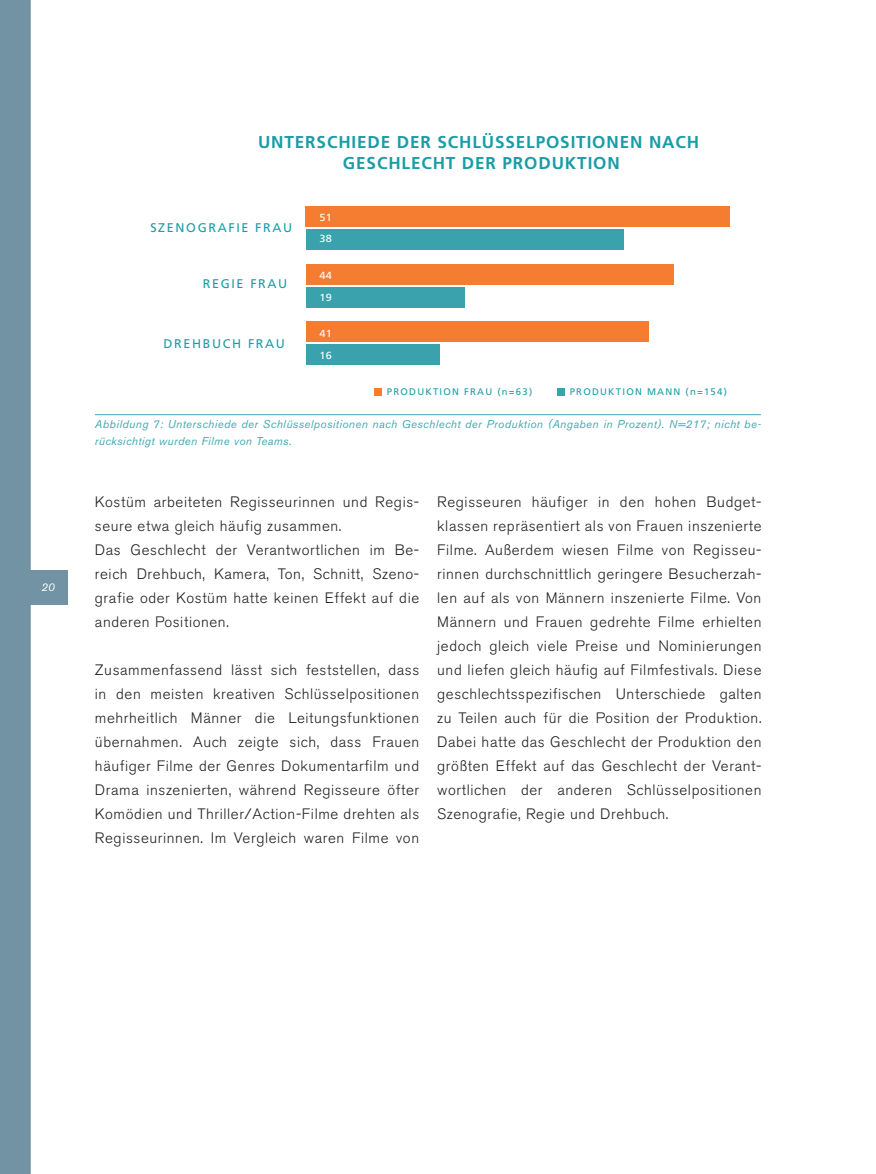
<style>
.page{position:relative;width:876px;height:1174px;background:#fff}
.page>*{position:absolute;margin:0;border:0;box-sizing:border-box;transform-origin:0 0}
.t1{font:700 17.1px/20.5px "Frutiger LT Com";letter-spacing:.05em;color:#1c9ca6;text-align:center}
.t2{font:300 15px/24px "Akzidenz Grotesk BE";letter-spacing:.04em;color:#231f20;text-align:justify}
.t3{font:12.6px "Frutiger LT Com";letter-spacing:.13em;color:#1c9ca6}
.t4{font:italic 11.25px/16.5px "Akzidenz Grotesk BE";letter-spacing:.04em;color:#40a8b1}
.t5{font:italic 11.25px "Akzidenz Grotesk BE";color:#fff}
.t6{font:10.35px/21.9px "Frutiger LT Com";color:#fff;scale:1.07 1}
.t7{font:9.6px "Frutiger LT Com";letter-spacing:.13em;color:#1c9ca6}
</style>
<div class="page">
<div style="left:13px;top:570px;width:55px;height:34px;background:#7193a4"></div>
<div style="left:13px;top:0;width:18px;height:1174px;background:#7193a4"></div>
<div style="left:0;top:0;width:18px;height:1174px;background:#7193a4"></div>
<div style="left:306px;top:287px;width:158px;height:20px;background:#3aa2ac"></div>
<div style="left:306px;top:264px;width:367px;height:20px;background:#f47d32"></div>
<div style="left:306px;top:344px;width:133px;height:21px;background:#3aa2ac"></div>
<div style="left:306px;top:321px;width:342px;height:21px;background:#f47d32"></div>
<div style="left:306px;top:229px;width:317px;height:21px;background:#3aa2ac"></div>
<div style="left:306px;top:206px;width:424px;height:21px;background:#f47d32"></div>
<div style="left:374px;top:388px;width:8px;height:8px;background:#f47d32"></div>
<div style="left:557px;top:388px;width:8px;height:8px;background:#3aa2ac"></div>
<hr style="left:95px;top:414px;width:666px;height:1px;background:#40a8b1">
<p class="t5" style="left:41px;top:581px;width:15px">20</p>
<p class="t1" style="left:258px;top:132px;width:443px">UNTERSCHIEDE DER SCHLÜSSELPOSITIONEN NACH<br>GESCHLECHT DER PRODUKTION</p>
<p class="t3" style="left:150px;top:221px;width:143px">SZENOGRAFIE FRAU</p>
<p class="t6" style="left:320px;top:206px;width:13px">51<br>38</p>
<p class="t3" style="left:203px;top:276px;width:86px">REGIE FRAU</p>
<p class="t6" style="left:320px;top:264px;width:13px">44<br>19</p>
<p class="t3" style="left:163px;top:336px;width:123px">DREHBUCH FRAU</p>
<p class="t6" style="left:320px;top:323px;width:13px">41<br>16</p>
<p class="t7" style="left:387px;top:386px;width:147px">PRODUKTION FRAU (n=63)</p>
<p class="t7" style="left:570px;top:386px;width:159px">PRODUKTION MANN (n=154)</p>
<p class="t4" style="left:95px;top:416px;width:667px">Abbildung 7: Unterschiede der Schlüsselpositionen nach Geschlecht der Produktion (Angaben in Prozent). N=217; nicht be&shy;rücksichtigt wurden Filme von Teams.</p>
<p class="t2" style="left:95px;top:490px;width:326px;text-align:left">Kostüm arbeiteten Regisseurinnen und Regis&shy;seure etwa gleich häufig zusammen.<br>Das Geschlecht der Verantwortlichen im Be&shy;reich Drehbuch, Kamera, Ton, Schnitt, Szeno&shy;grafie oder Kostüm hatte keinen Effekt auf die anderen Positionen.</p>
<p class="t2" style="left:95px;top:658px;width:326px">Zusammenfassend lässt sich feststellen, dass in den meisten kreativen Schlüsselpositionen mehrheitlich Männer die Leitungsfunktionen übernahmen. Auch zeigte sich, dass Frauen häufiger Filme der Genres Dokumentarfilm und Drama inszenierten, während Regisseure öfter Komödien und Thriller/Action-Filme drehten als Regisseurinnen. Im Vergleich waren Filme von</p>
<p class="t2" style="left:437px;top:490px;width:326px">Regisseuren häufiger in den hohen Budget&shy;klassen repräsentiert als von Frauen inszenierte Filme. Außerdem wiesen Filme von Regisseu&shy;rinnen durchschnittlich geringere Besucherzah&shy;len auf als von Männern inszenierte Filme. Von Männern und Frauen gedrehte Filme erhielten jedoch gleich viele Preise und Nominierungen und liefen gleich häufig auf Filmfestivals. Diese geschlechtsspezifischen Unterschiede galten zu Teilen auch für die Position der Produktion.<br>Dabei hatte das Geschlecht der Produktion den größten Effekt auf das Geschlecht der Verant&shy;wortlichen der anderen Schlüsselpositionen Szenografie, Regie und Drehbuch.</p>
</div>
